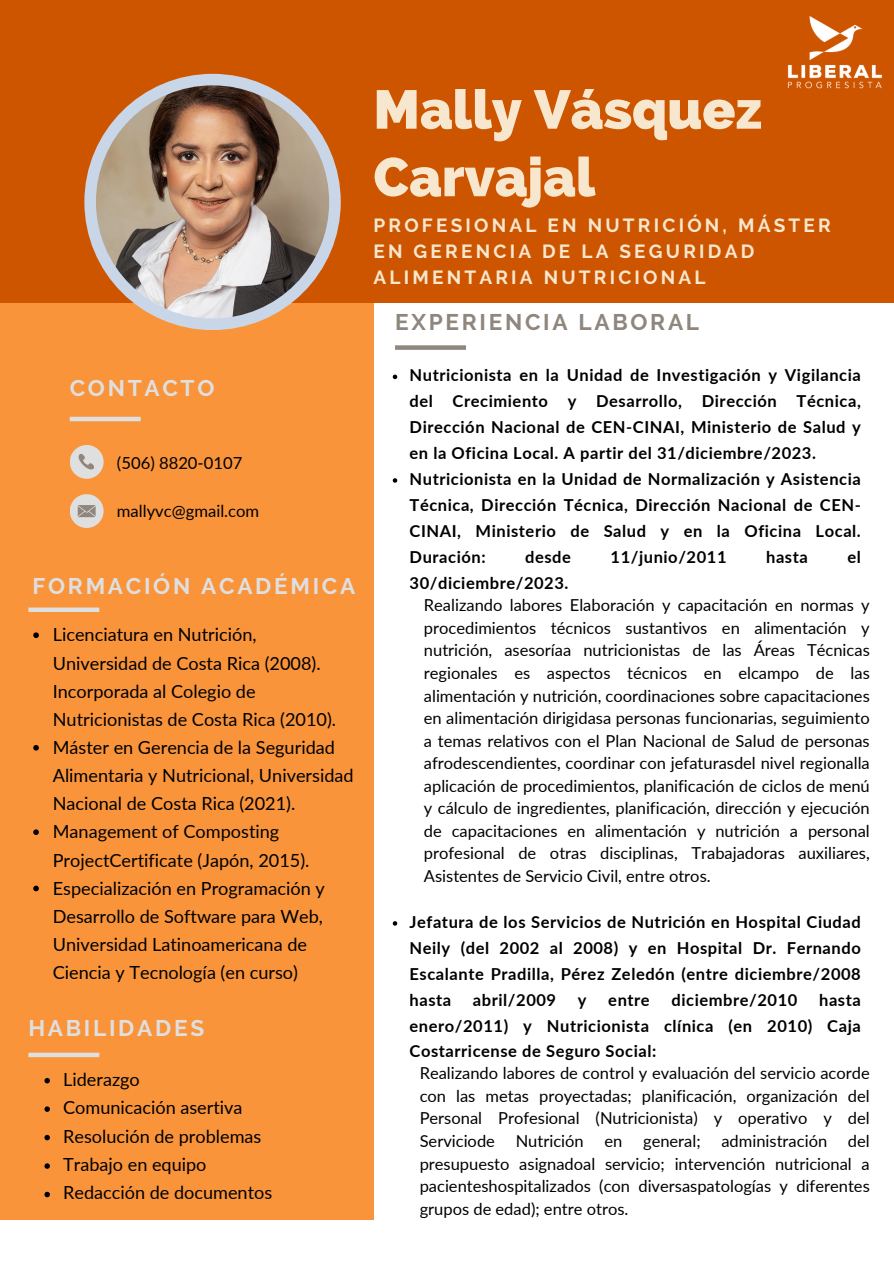
<style>
.page{position:relative;width:894px;height:1264px;background:#fff}
.page>*{position:absolute;margin:0;border:0;box-sizing:border-box;transform-origin:0 0}
.t1{font:800 54.3px/67.5px "Raleway";color:#f7e7ce}
.t2{font:700 22.65px "Raleway";letter-spacing:.12em;color:#dfdfdf}
.t3{font:700 22.65px "Raleway";letter-spacing:.12em;color:#8f867e}
.t4{font:700 19.05px/25.8px "Raleway";letter-spacing:.17em;color:#f7e7ce}
.t5{font:18.15px/28.2px "Lato";color:#000}
.t6{font:16.65px "Lato";color:#000}
.t7{font:16.5px/22.5px "Lato";color:#000;text-align:justify}
.t8{font:700 16.5px/25.8px "Lato";letter-spacing:.035em;color:#000;text-align:justify}
</style>
<div class="page">
<div style="left:0;top:0;width:893px;height:303px;background:#ce5500"></div>
<div style="left:0;top:303px;width:373px;height:916px;background:#f9943b"></div>
<div style="left:84px;top:74px;width:256px;height:256px;background:#c9d6e8;border-radius:50%"></div>
<img style="left:96px;top:85px;width:233px;height:233px;border-radius:50%">
<div style="left:28px;top:607px;width:71px;height:5px;background:#dfdfdf"></div>
<hr style="left:70px;top:417px;width:71px;height:4px;background:#dfdfdf">
<div style="left:70px;top:445px;width:34px;height:34px;background:#dfdfdf;border-radius:50%"></div>
<svg style="left:78px;top:454px;width:16px;height:16px"></svg>
<div style="left:70px;top:494px;width:34px;height:34px;background:#dfdfdf;border-radius:50%"></div>
<svg style="left:78px;top:505px;width:18px;height:12px"></svg>
<div style="left:28px;top:1052px;width:71px;height:5px;background:#dfdfdf"></div>
<div style="left:395px;top:345px;width:71px;height:5px;background:#8f867e"></div>
<img style="left:787px;top:16px;width:96px;height:73px">
<svg style="left:44px;top:1078px;width:6px;height:5px"></svg>
<svg style="left:44px;top:1106px;width:6px;height:5px"></svg>
<svg style="left:44px;top:1134px;width:6px;height:6px"></svg>
<svg style="left:44px;top:1163px;width:6px;height:5px"></svg>
<svg style="left:44px;top:1191px;width:6px;height:6px"></svg>
<svg style="left:33px;top:632px;width:6px;height:6px"></svg>
<svg style="left:33px;top:745px;width:6px;height:5px"></svg>
<svg style="left:33px;top:829px;width:6px;height:6px"></svg>
<svg style="left:33px;top:885px;width:6px;height:6px"></svg>
<svg style="left:392px;top:478px;width:5px;height:4px"></svg>
<svg style="left:392px;top:921px;width:5px;height:4px"></svg>
<svg style="left:392px;top:374px;width:5px;height:5px"></svg>
<p class="t2" style="left:70px;top:375px;width:146px">CONTACTO</p>
<p class="t6" style="left:117px;top:452px;width:127px">(506) 8820-0107</p>
<p class="t6" style="left:117px;top:501px;width:144px">mallyvc@gmail.com</p>
<p class="t2" style="left:32px;top:572px;width:324px">FORMACIÓN ACADÉMICA</p>
<p class="t5" style="left:53px;top:620px;width:285px">Licenciatura en Nutrición,<br>Universidad de Costa Rica (2008).<br>Incorporada al Colegio de<br>Nutricionistas de Costa Rica (2010).</p>
<p class="t5" style="left:53px;top:732px;width:302px">Máster en Gerencia de la Seguridad<br>Alimentaria y Nutricional, Universidad<br>Nacional de Costa Rica (2021).</p>
<p class="t5" style="left:53px;top:817px;width:258px">Management of Composting<br>ProjectCertificate (Japón, 2015).</p>
<p class="t5" style="left:53px;top:873px;width:273px">Especialización en Programación y Desarrollo de Software para Web, Universidad Latinoamericana de Ciencia y Tecnología (en curso)</p>
<p class="t2" style="left:28px;top:1014px;width:177px">HABILIDADES</p>
<p class="t5" style="left:63px;top:1064px;width:78px">Liderazgo</p>
<p class="t5" style="left:63px;top:1092px;width:181px">Comunicación asertiva</p>
<p class="t5" style="left:63px;top:1121px;width:200px">Resolución de problemas</p>
<p class="t5" style="left:63px;top:1149px;width:145px">Trabajo en equipo</p>
<p class="t5" style="left:63px;top:1178px;width:210px">Redacción de documentos</p>
<p class="t1" style="left:373px;top:76px;width:390px">Mally Vásquez<br>Carvajal</p>
<p class="t4" style="left:373px;top:212px;width:458px">PROFESIONAL EN NUTRICIÓN, MÁSTER<br>EN GERENCIA DE LA SEGURIDAD<br>ALIMENTARIA NUTRICIONAL</p>
<p class="t3" style="left:395px;top:309px;width:305px">EXPERIENCIA LABORAL</p>
<p class="t8" style="left:409px;top:362px;width:452px">Nutricionista en la Unidad de Investigación y Vigilancia del Crecimiento y Desarrollo, Dirección Técnica, Dirección Nacional de CEN-CINAI, Ministerio de Salud y en la Oficina Local. A partir del 31/diciembre/2023.</p>
<p class="t8" style="left:409px;top:465px;width:452px">Nutricionista en la Unidad de Normalización y Asistencia Técnica, Dirección Técnica, Dirección Nacional de CEN-CINAI, Ministerio de Salud y en la Oficina Local.<br>Duración:</p>
<p class="t8" style="left:525px;top:543px;width:47px">desde</p>
<p class="t8" style="left:610px;top:543px;width:117px">11/junio/2011</p>
<p class="t8" style="left:766px;top:543px;width:43px">hasta</p>
<p class="t8" style="left:847px;top:543px;width:15px">el</p>
<p class="t8" style="left:409px;top:569px;width:160px">30/diciembre/2023.</p>
<p class="t7" style="left:424px;top:594px;width:447px">Realizando labores Elaboración y capacitación en normas y procedimientos técnicos sustantivos en alimentación y nutrición, asesoríaa nutricionistas de las Áreas Técnicas regionales es aspectos técnicos en elcampo de las alimentación y nutrición, coordinaciones sobre capacitaciones en alimentación dirigidasa personas funcionarias, seguimiento a temas relativos con el Plan Nacional de Salud de personas afrodescendientes, coordinar con jefaturasdel nivel regionalla aplicación de procedimientos, planificación de ciclos de menú y cálculo de ingredientes, planificación, dirección y ejecución de capacitaciones en alimentación y nutrición a personal profesional de otras disciplinas, Trabajadoras auxiliares, Asistentes de Servicio Civil, entre otros.</p>
<p class="t8" style="left:409px;top:908px;width:452px">Jefatura de los Servicios de Nutrición en Hospital Ciudad Neily (del 2002 al 2008) y en Hospital Dr. Fernando Escalante Pradilla, Pérez Zeledón (entre diciembre/2008 hasta</p>
<p class="t8" style="left:409px;top:986px;width:452px;text-indent:409px">hasta enero/2011) y Nutricionista clínica (en 2010) Caja Costarricense de Seguro Social:</p>
<p class="t7" style="left:419px;top:1061px;width:451px">Realizando labores de control y evaluación del servicio acorde con las metas proyectadas; planificación, organización del Personal Profesional (Nutricionista) y operativo y del Serviciode</p>
<p class="t8" style="left:473px;top:986px;width:85px">abril/2009</p>
<p class="t8" style="left:577px;top:986px;width:10px">y</p>
<p class="t8" style="left:608px;top:986px;width:43px">entre</p>
<p class="t8" style="left:671px;top:986px;width:127px">diciembre/2010</p>
<p class="t7" style="left:419px;top:1129px;width:451px;text-indent:428px">del presupuesto asignadoal servicio; intervención nutricional a pacienteshospitalizados (con diversaspatologías y diferentes grupos de edad); entre otros.</p>
<p class="t7" style="left:515px;top:1129px;width:70px">Nutrición</p>
<p class="t7" style="left:604px;top:1129px;width:19px">en</p>
<p class="t7" style="left:643px;top:1129px;width:59px">general;</p>
<p class="t7" style="left:721px;top:1129px;width:107px">administración</p>
</div>
